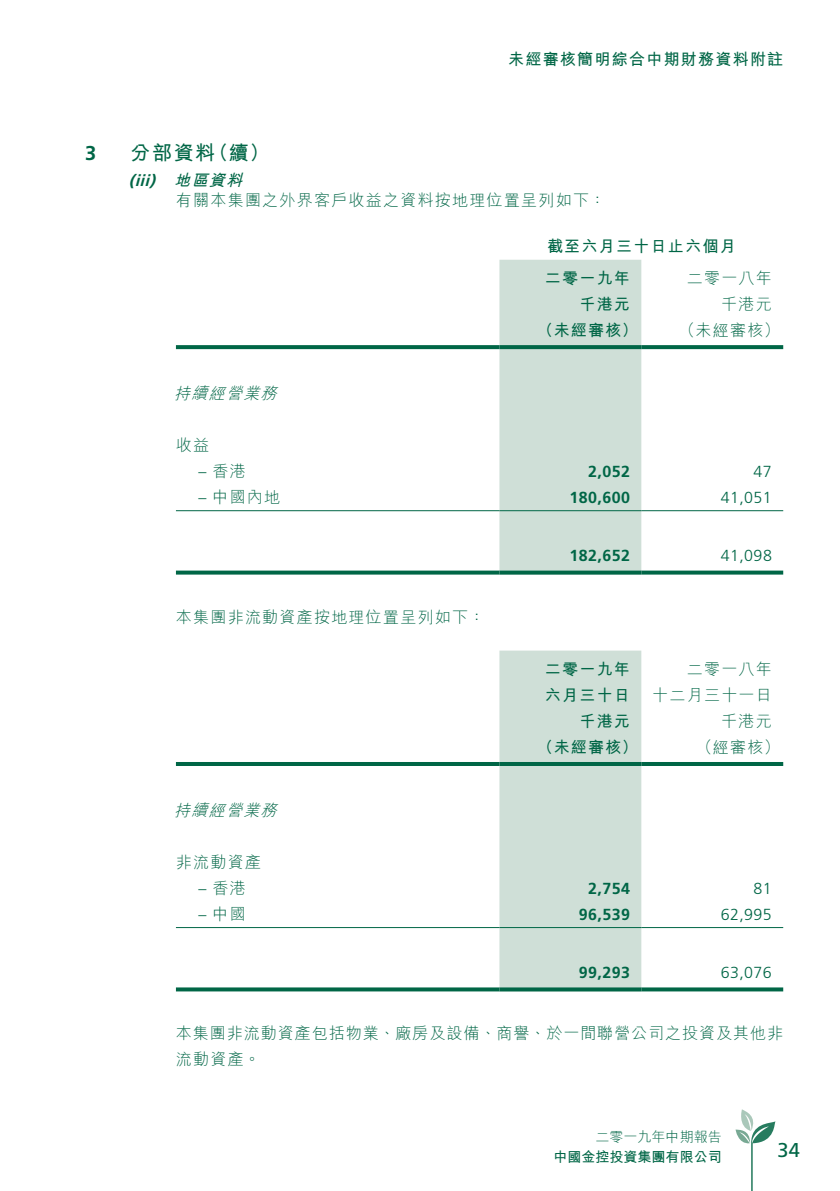
<style>
.page{position:relative;width:840px;height:1191px;background:#fff}
.page>*{position:absolute;margin:0;border:0;box-sizing:border-box;transform-origin:0 0}
.t1{font:700 20px "M Hei HK";color:#006646}
.t2{font:20px "Frutiger LT Std";color:#006646}
.t3{font:700 20px "Frutiger LT Std";color:#006646}
.t4{font:300 16px/26px "M Hei HK";letter-spacing:.08em;color:#006646;text-align:right}
.t5{font:700 16px/26px "M Hei HK";letter-spacing:.08em;color:#006646}
.t6{font:300 16px/26px "M Hei HK";letter-spacing:.06em;color:#006646}
.t7{font:700 16px "Frutiger LT Std";letter-spacing:.03em;color:#006646}
.t8{font:300 16px "Frutiger LT Std";letter-spacing:.03em;color:#006646}
.t9{font:italic 300 16px "M Hei HK";color:#006646}
.t10{font:italic 700 16px "Frutiger LT Std";color:#006646}
.t11{font:italic 700 16px "M Hei HK";color:#006646}
.t12{font:700 14px "M Hei HK";color:#006646}
.t13{font:300 14px "M Hei HK";color:#006646}
.s1{font-family:"Frutiger LT Std"}
</style>
<div class="page">
<svg style="left:735px;top:1109px;width:40px;height:82px"></svg>
<div style="left:499px;top:260px;width:142px;height:310px;background:#cfdfd7"></div>
<svg style="left:176px;top:345px;width:323px;height:4px"></svg>
<svg style="left:499px;top:345px;width:142px;height:4px"></svg>
<svg style="left:641px;top:345px;width:141px;height:4px"></svg>
<hr style="left:176px;top:510px;width:323px;height:1px;background:#006646">
<hr style="left:499px;top:510px;width:142px;height:1px;background:#006646">
<hr style="left:641px;top:510px;width:141px;height:1px;background:#006646">
<svg style="left:176px;top:570px;width:323px;height:4px"></svg>
<svg style="left:499px;top:570px;width:142px;height:4px"></svg>
<svg style="left:641px;top:570px;width:141px;height:4px"></svg>
<div style="left:499px;top:650px;width:142px;height:337px;background:#cfdfd7"></div>
<hr style="left:176px;top:762px;width:323px;height:4px;background:#006646">
<hr style="left:499px;top:762px;width:142px;height:4px;background:#006646">
<hr style="left:641px;top:762px;width:141px;height:4px;background:#006646">
<hr style="left:176px;top:927px;width:323px;height:1px;background:#006646">
<hr style="left:499px;top:927px;width:142px;height:1px;background:#006646">
<hr style="left:641px;top:927px;width:141px;height:1px;background:#006646">
<svg style="left:176px;top:987px;width:323px;height:4px"></svg>
<svg style="left:499px;top:987px;width:142px;height:4px"></svg>
<svg style="left:641px;top:987px;width:141px;height:4px"></svg>
<p class="t3" style="left:85px;top:141px;width:13px">3</p>
<p class="t1" style="left:130px;top:138px;width:86px">分部資料</p>
<p class="t1" style="left:208px;top:138px;width:63px">（續(</p>
<p class="t10" style="left:129px;top:171px;width:12px">(</p>
<p class="t10" style="left:149px;top:171px;width:12px">)</p>
<p class="t10" style="left:135px;top:171px;width:21px">iii</p>
<p class="t11" style="left:174px;top:168px;width:75px">地區資料</p>
<p class="t5" style="left:508px;top:45px;width:276px">未經審核簡明綜合中期財務資料附註</p>
<p class="t4" style="left:176px;top:186px;width:431px">有關本集團之外界客戶收益之資料按地理位置呈列如下：</p>
<p class="t5" style="left:546px;top:231px;width:190px">截至六月三十日止六個月</p>
<p class="t4" style="left:686px;top:265px;width:86px">二零一八年</p>
<p class="t5" style="left:544px;top:263px;width:86px">二零一九年</p>
<p class="t9" style="left:174px;top:385px;width:108px">持續經營業務</p>
<p class="t4" style="left:176px;top:432px;width:35px">收益</p>
<p class="t4" style="left:198px;top:458px;width:49px"><span class="s1">–</span>香港</p>
<p class="t4" style="left:198px;top:484px;width:83px"><span class="s1">–</span> 中國內地</p>
<p class="t4" style="left:176px;top:603px;width:310px">本集團非流動資產按地理位置呈列如下：</p>
<p class="t9" style="left:174px;top:802px;width:108px">持續經營業務</p>
<p class="t4" style="left:176px;top:849px;width:86px">非流動資產</p>
<p class="t4" style="left:198px;top:875px;width:49px"><span class="s1">–</span>香港</p>
<p class="t4" style="left:198px;top:901px;width:49px"><span class="s1">–</span>中國</p>
<p class="t5" style="left:579px;top:289px;width:52px">千港元</p>
<p class="t4" style="left:721px;top:291px;width:52px">千港元</p>
<p class="t5" style="left:537px;top:315px;width:102px">（未經審核）</p>
<p class="t4" style="left:678px;top:317px;width:102px">（未經審核(</p>
<p class="t7" style="left:587px;top:462px;width:43px">2,052</p>
<p class="t8" style="left:753px;top:462px;width:20px">47</p>
<p class="t7" style="left:569px;top:488px;width:62px">180,600</p>
<p class="t8" style="left:720px;top:488px;width:53px">41,051</p>
<p class="t7" style="left:569px;top:546px;width:62px">182,652</p>
<p class="t8" style="left:720px;top:546px;width:53px">41,098</p>
<p class="t5" style="left:544px;top:654px;width:86px">二零一九年六月三十日</p>
<p class="t4" style="left:652px;top:655px;width:121px">二零一八年<br>十二月三十一日千港元</p>
<p class="t5" style="left:579px;top:706px;width:52px">千港元</p>
<p class="t5" style="left:537px;top:732px;width:102px">（未經審核）</p>
<p class="t4" style="left:696px;top:733px;width:85px">（經審核(</p>
<p class="t7" style="left:587px;top:879px;width:43px">2,754</p>
<p class="t8" style="left:753px;top:879px;width:20px">81</p>
<p class="t7" style="left:578px;top:905px;width:53px">96,539</p>
<p class="t8" style="left:720px;top:905px;width:53px">62,995</p>
<p class="t7" style="left:578px;top:963px;width:53px">99,293</p>
<p class="t8" style="left:720px;top:963px;width:53px">63,076</p>
<p class="t6" style="left:176px;top:1020px;width:608px">本集團非流動資產包括物業、廠房及設備、商譽、於一間聯營公司之投資及其他非流動資產。</p>
<p class="t13" style="left:595px;top:1129px;width:127px">二零一九年中期報告</p>
<p class="t12" style="left:553px;top:1146px;width:169px">中國金控投資集團有限公司</p>
<p class="t2" style="left:777px;top:1138px;width:24px">34</p>
</div>
